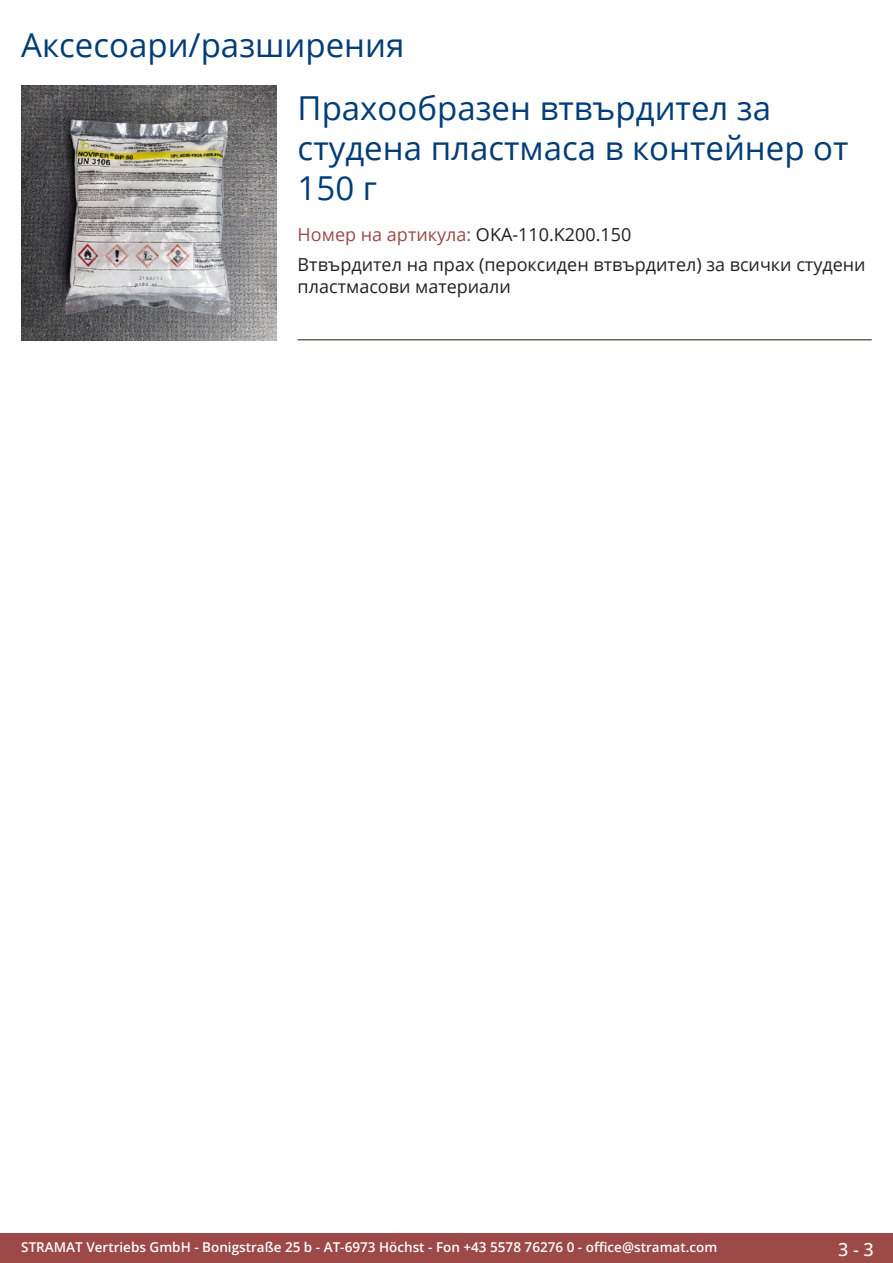
<style>
.page{position:relative;width:893px;height:1263px;background:#fff}
.page>*{position:absolute;margin:0;border:0;box-sizing:border-box;transform-origin:0 0}
.Produkttitel{font:33px/39.6px "Open Sans";color:#003d78}
.RastTitel{font:33px "Open Sans";color:#003d78}
.Beschreibung_Text{font:18px/21.6px "Open Sans";color:#231f20}
.TechDaten_Überschrif{font:18px "Open Sans";color:#9c4948}
.t1{font:500 18px "Open Sans";color:#fff}
.t2{font:600 13.5px "Open Sans";color:#fff}
.s1{color:#231f20}
</style>
<div class="page">
<div style="left:0;top:1233px;width:893px;height:30px;background:#9c4948"></div>
<hr style="left:298px;top:340px;width:574px;height:1px;background:#201d08">
<img style="left:21px;top:85px;width:255px;height:255px">
<p class="RastTitel" style="left:21px;top:22px;width:385px">Аксесоари/разширения</p>
<p class="Produkttitel" style="left:298px;top:88px;width:552px">Прахообразен втвърдител за студена пластмаса в контейнер от<br>150 г</p>
<p class="TechDaten_Überschrif" style="left:298px;top:222px;width:335px">Номер на артикула: <span class="s1">OKA-110.K200.150</span></p>
<p class="Beschreibung_Text" style="left:298px;top:253px;width:569px">Втвърдител на прах (пероксиден втвърдител) за всички студени пластмасови материали</p>
<p class="t2" style="left:21px;top:1238px;width:698px">STRAMAT Vertriebs GmbH - Bonigstraße 25 b - AT-6973 Höchst - Fon +43 5578 76276 0 - office@stramat.com</p>
<h2 class="t1" style="left:838px;top:1237px;width:37px">3 - 3</h2>
</div>
